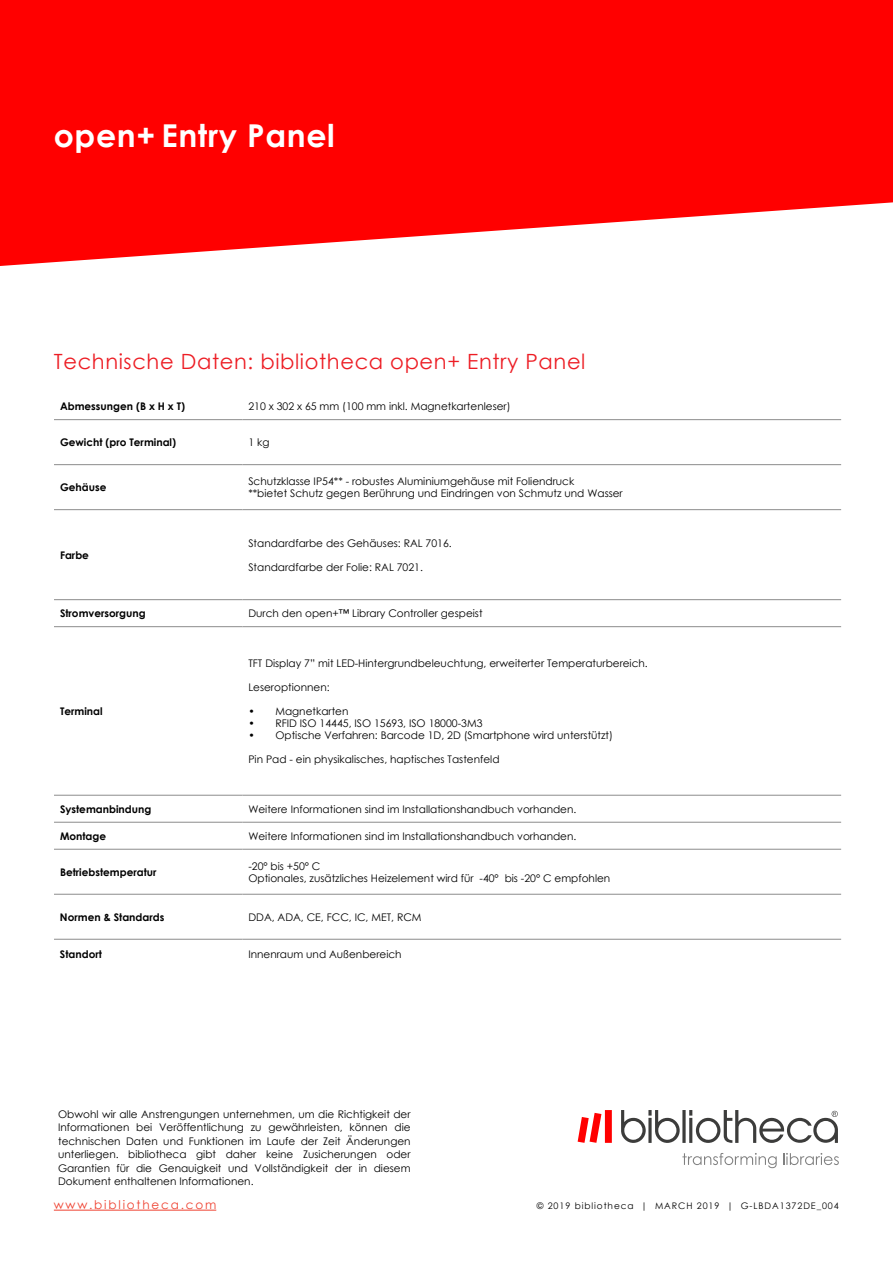
<style>
.page{position:relative;width:893px;height:1263px;background:#fff}
.page>*{position:absolute;margin:0;border:0;box-sizing:border-box;transform-origin:0 0}
.t1{font:700 31.5px "Century Gothic";letter-spacing:.02em;color:#fff}
.t2{font:21px "Century Gothic";letter-spacing:.03em;color:#ed1d24}
.t3{font:12px "Century Gothic";letter-spacing:.15em;color:#ef4130}
.t4{font:10.5px/13.5px "Century Gothic";color:#000}
.t5{font:700 10.5px "Century Gothic";color:#000}
.t6{font:9px "Century Gothic";letter-spacing:.1em;color:#000}
</style>
<div class="page">
<hr style="left:54px;top:1210px;width:162px;height:1px;background:#ef4130">
<svg style="left:682px;top:1153px;width:95px;height:15px"></svg>
<svg style="left:783px;top:1153px;width:56px;height:12px"></svg>
<svg style="left:621px;top:1110px;width:59px;height:33px"></svg>
<svg style="left:682px;top:1110px;width:4px;height:33px"></svg>
<svg style="left:689px;top:1110px;width:149px;height:33px"></svg>
<svg style="left:578px;top:1110px;width:34px;height:33px"></svg>
<svg style="left:0;top:0;width:893px;height:266px;background:#ff1e1e"></svg>
<hr style="left:54px;top:419px;width:188px;height:1px;background:#8c8c8c">
<hr style="left:242px;top:419px;width:599px;height:1px;background:#8c8c8c">
<hr style="left:54px;top:464px;width:188px;height:1px;background:#8c8c8c">
<hr style="left:242px;top:464px;width:599px;height:1px;background:#8c8c8c">
<hr style="left:54px;top:509px;width:188px;height:1px;background:#8c8c8c">
<hr style="left:242px;top:509px;width:599px;height:1px;background:#8c8c8c">
<hr style="left:54px;top:599px;width:188px;height:1px;background:#8c8c8c">
<hr style="left:242px;top:599px;width:599px;height:1px;background:#8c8c8c">
<hr style="left:54px;top:626px;width:188px;height:1px;background:#8c8c8c">
<hr style="left:242px;top:626px;width:599px;height:1px;background:#8c8c8c">
<hr style="left:54px;top:795px;width:188px;height:1px;background:#8c8c8c">
<hr style="left:242px;top:795px;width:599px;height:1px;background:#8c8c8c">
<hr style="left:54px;top:822px;width:188px;height:1px;background:#8c8c8c">
<hr style="left:242px;top:822px;width:599px;height:1px;background:#8c8c8c">
<hr style="left:54px;top:849px;width:188px;height:1px;background:#8c8c8c">
<hr style="left:242px;top:849px;width:599px;height:1px;background:#8c8c8c">
<hr style="left:54px;top:894px;width:188px;height:1px;background:#8c8c8c">
<hr style="left:242px;top:894px;width:599px;height:1px;background:#8c8c8c">
<hr style="left:54px;top:939px;width:188px;height:1px;background:#8c8c8c">
<hr style="left:242px;top:939px;width:599px;height:1px;background:#8c8c8c">
<h1 class="t1" style="left:54px;top:112px;width:282px">open+ Entry Panel</h1>
<h2 class="t2" style="left:54px;top:346px;width:533px">Technische Daten: bibliotheca open+ Entry Panel</h2>
<p class="t5" style="left:60px;top:398px;width:127px">Abmessungen (B x H x T)</p>
<p class="t4" style="left:248px;top:399px;width:264px">210 x 302 x 65 mm (100 mm inkl. Magnetkartenleser)</p>
<p class="t5" style="left:60px;top:434px;width:118px">Gewicht (pro Terminal)</p>
<p class="t4" style="left:248px;top:435px;width:23px">1 kg</p>
<p class="t5" style="left:60px;top:479px;width:48px">Gehäuse</p>
<p class="t4" style="left:248px;top:475px;width:376px;line-height:12px">Schutzklasse IP54** - robustes Aluminiumgehäuse mit Foliendruck<br>**bietet Schutz gegen Berührung und Eindringen von Schmutz und Wasser</p>
<p class="t5" style="left:60px;top:547px;width:30px">Farbe</p>
<p class="t4" style="left:248px;top:536px;width:205px">Standardfarbe des Gehäuses: RAL 7016.</p>
<p class="t4" style="left:248px;top:560px;width:176px">Standardfarbe der Folie: RAL 7021.</p>
<p class="t5" style="left:60px;top:605px;width:87px">Stromversorgung</p>
<p class="t4" style="left:248px;top:606px;width:236px">Durch den open+™ Library Controller gespeist</p>
<p class="t5" style="left:60px;top:703px;width:44px">Terminal</p>
<p class="t4" style="left:248px;top:656px;width:401px">TFT Display 7” mit LED-Hintergrundbeleuchtung, erweiterter Temperaturbereich.</p>
<p class="t4" style="left:248px;top:680px;width:83px">Leseroptionnen:</p>
<p class="t4" style="left:248px;top:704px;width:102px">• Magnetkarten</p>
<p class="t4" style="left:248px;top:716px;width:236px">• RFID ISO 14445, ISO 15693, ISO 18000-3M3</p>
<p class="t4" style="left:248px;top:728px;width:366px">• Optische Verfahren: Barcode 1D, 2D (Smartphone wird unterstützt)</p>
<p class="t4" style="left:248px;top:752px;width:253px">Pin Pad - ein physikalisches, haptisches Tastenfeld</p>
<p class="t5" style="left:60px;top:801px;width:93px">Systemanbindung</p>
<p class="t4" style="left:248px;top:802px;width:329px">Weitere Informationen sind im Installationshandbuch vorhanden.</p>
<p class="t5" style="left:60px;top:828px;width:48px">Montage</p>
<p class="t4" style="left:248px;top:829px;width:329px">Weitere Informationen sind im Installationshandbuch vorhanden.</p>
<p class="t5" style="left:60px;top:864px;width:98px">Betriebstemperatur</p>
<p class="t4" style="left:248px;top:860px;width:363px;line-height:12px">-20° bis +50° C<br>Optionales, zusätzliches Heizelement wird für -40° bis -20° C empfohlen</p>
<p class="t5" style="left:60px;top:909px;width:106px">Normen &amp; Standards</p>
<p class="t4" style="left:248px;top:910px;width:175px">DDA, ADA, CE, FCC, IC, MET, RCM</p>
<p class="t5" style="left:60px;top:946px;width:43px">Standort</p>
<p class="t4" style="left:248px;top:947px;width:155px">Innenraum und Außenbereich</p>
<p class="t4" style="left:58px;top:1107px;width:354px;text-align:justify">Obwohl wir alle Anstrengungen unternehmen, um die Richtigkeit der Informationen bei Veröffentlichung zu gewährleisten, können die technischen Daten und Funktionen im Laufe der Zeit Änderungen unterliegen. bibliotheca gibt daher keine Zusicherungen oder Garantien für die Genauigkeit und Vollständigkeit der in diesem Dokument enthaltenen Informationen.</p>
<p class="t3" style="left:54px;top:1196px;width:164px">www.bibliotheca.com</p>
<p class="t6" style="left:537px;top:1199px;width:304px">© 2019 bibliotheca | MARCH 2019 | G-LBDA1372DE_004</p>
</div>
